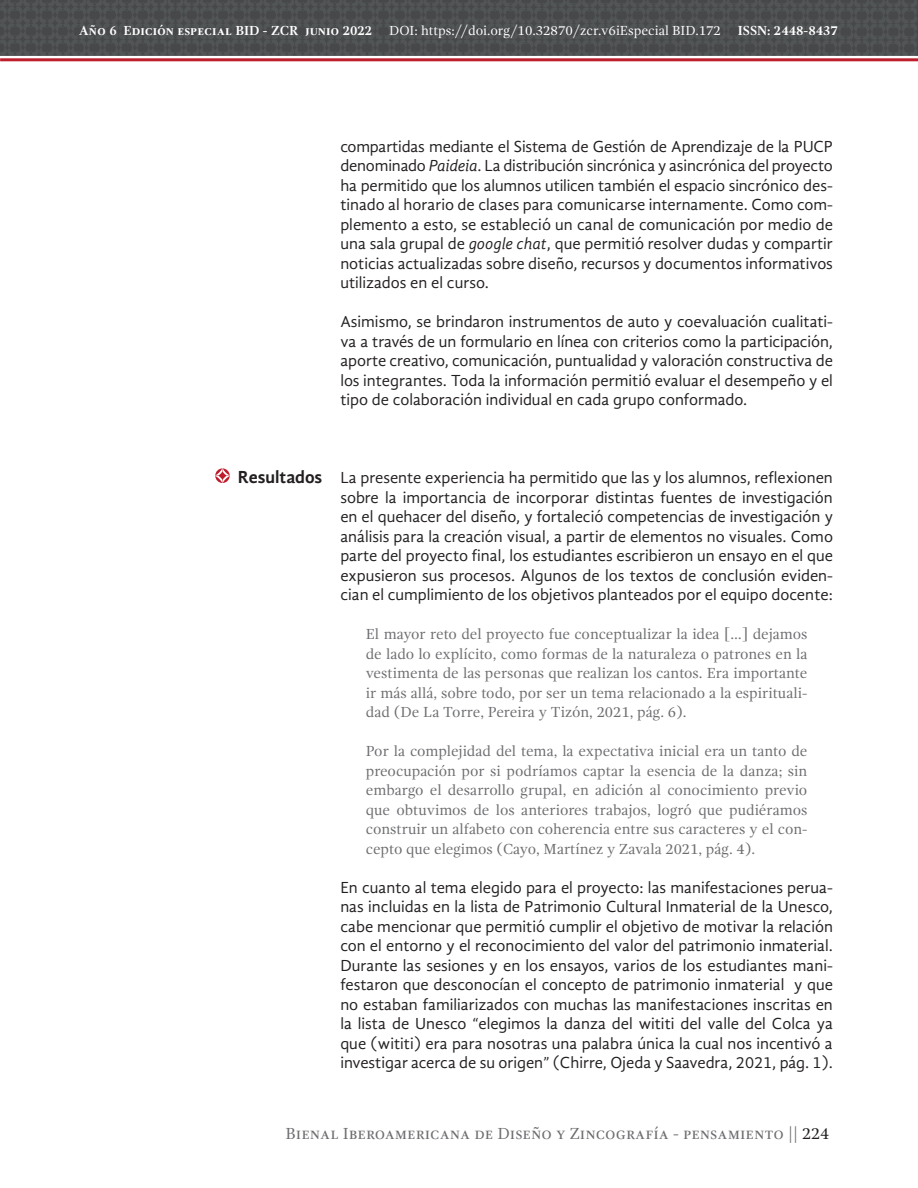
<style>
.page{position:relative;width:918px;height:1188px;background:#fff}
.page>*{position:absolute;margin:0;border:0;box-sizing:border-box;transform-origin:0 0}
.ENCABEZADO_2{font:700 18px "Gandhi Sans";letter-spacing:-.005em;color:#231f20}
.CUERPO{font:16.5px/19.5px "Gandhi Sans";color:#231f20;text-align:justify}
.t1{font:16.5px "Gandhi Serif";color:#6c6d70}
.CITAS{font:15px/19.5px "Gandhi Serif";color:#6c6d70;text-align:justify}
.t2{font:13.5px "Gandhi Serif";color:#fff}
.s1{font-weight:700}
.s2{font-style:italic}
.s3{color:#231f20}
</style>
<div class="page">
<div style="left:0;top:0;width:918px;height:56px;background:#4c4f50"></div>
<hr style="left:0;top:58px;width:918px;height:3px;background:#be1d2c">
<svg style="left:215px;top:468px;width:15px;height:15px"></svg>
<p class="t2" style="left:79px;top:23px;width:761px"><span class="s1">Año 6 Edición especial BID - ZCR junio 2022</span> DOI: https://doi.org/10.32870/zcr.v6iEspecial BID.172 <span class="s1">ISSN: 2448-8437</span></p>
<p class="CUERPO" style="left:340px;top:136px;width:494px">compartidas mediante el Sistema de Gestión de Aprendizaje de la PUCP denominado <span class="s2">Paideia</span>. La distribución sincrónica y asincrónica del proyecto ha permitido que los alumnos utilicen también el espacio sincrónico des&shy;tinado al horario de clases para comunicarse internamente. Como com&shy;plemento a esto, se estableció un canal de comunicación por medio de una sala grupal de <span class="s2">google chat</span>, que permitió resolver dudas y compartir noticias actualizadas sobre diseño, recursos y documentos informativos utilizados en el curso.</p>
<p class="CUERPO" style="left:340px;top:312px;width:494px">Asimismo, se brindaron instrumentos de auto y coevaluación cualitati&shy;va a través de un formulario en línea con criterios como la participación, aporte creativo, comunicación, puntualidad y valoración constructiva de los integrantes. Toda la información permitió evaluar el desempeño y el tipo de colaboración individual en cada grupo conformado.</p>
<p class="ENCABEZADO_2" style="left:238px;top:467px;width:86px">Resultados</p>
<p class="CUERPO" style="left:340px;top:468px;width:494px">La presente experiencia ha permitido que las y los alumnos, reflexionen sobre la importancia de incorporar distintas fuentes de investigación en el quehacer del diseño, y fortaleció competencias de investigación y análisis para la creación visual, a partir de elementos no visuales. Como parte del proyecto final, los estudiantes escribieron un ensayo en el que expusieron sus procesos. Algunos de los textos de conclusión eviden&shy;cian el cumplimiento de los objetivos planteados por el equipo docente:</p>
<p class="CITAS" style="left:366px;top:624px;width:443px">El mayor reto del proyecto fue conceptualizar la idea […] dejamos de lado lo explícito, como formas de la naturaleza o patrones en la vestimenta de las personas que realizan los cantos. Era importante ir más allá, sobre todo, por ser un tema relacionado a la espirituali&shy;dad (De La Torre, Pereira y Tizón, 2021, pág. 6).</p>
<p class="CITAS" style="left:366px;top:741px;width:443px">Por la complejidad del tema, la expectativa inicial era un tanto de preocupación por si podríamos captar la esencia de la danza; sin embargo el desarrollo grupal, en adición al conocimiento previo que obtuvimos de los anteriores trabajos, logró que pudiéramos construir un alfabeto con coherencia entre sus caracteres y el con&shy;cepto que elegimos (Cayo, Martínez y Zavala 2021, pág. 4).</p>
<p class="CUERPO" style="left:340px;top:877px;width:494px">En cuanto al tema elegido para el proyecto: las manifestaciones perua&shy;nas incluidas en la lista de Patrimonio Cultural Inmaterial de la Unesco, cabe mencionar que permitió cumplir el objetivo de motivar la relación con el entorno y el reconocimiento del valor del patrimonio inmaterial.<br>Durante las sesiones y en los ensayos, varios de los estudiantes mani&shy;festaron que desconocían el concepto de patrimonio inmaterial y que no estaban familiarizados con muchas las manifestaciones inscritas en la lista de Unesco “elegimos la danza del wititi del valle del Colca ya que (wititi) era para nosotras una palabra única la cual nos incentivó a investigar acerca de su origen” (Chirre, Ojeda y Saavedra, 2021, pág. 1).</p>
<p class="t1" style="left:286px;top:1124px;width:545px">Bienal Iberoamericana de Diseño y Zincografía - pensamiento || <span class="s3">224</span></p>
</div>
